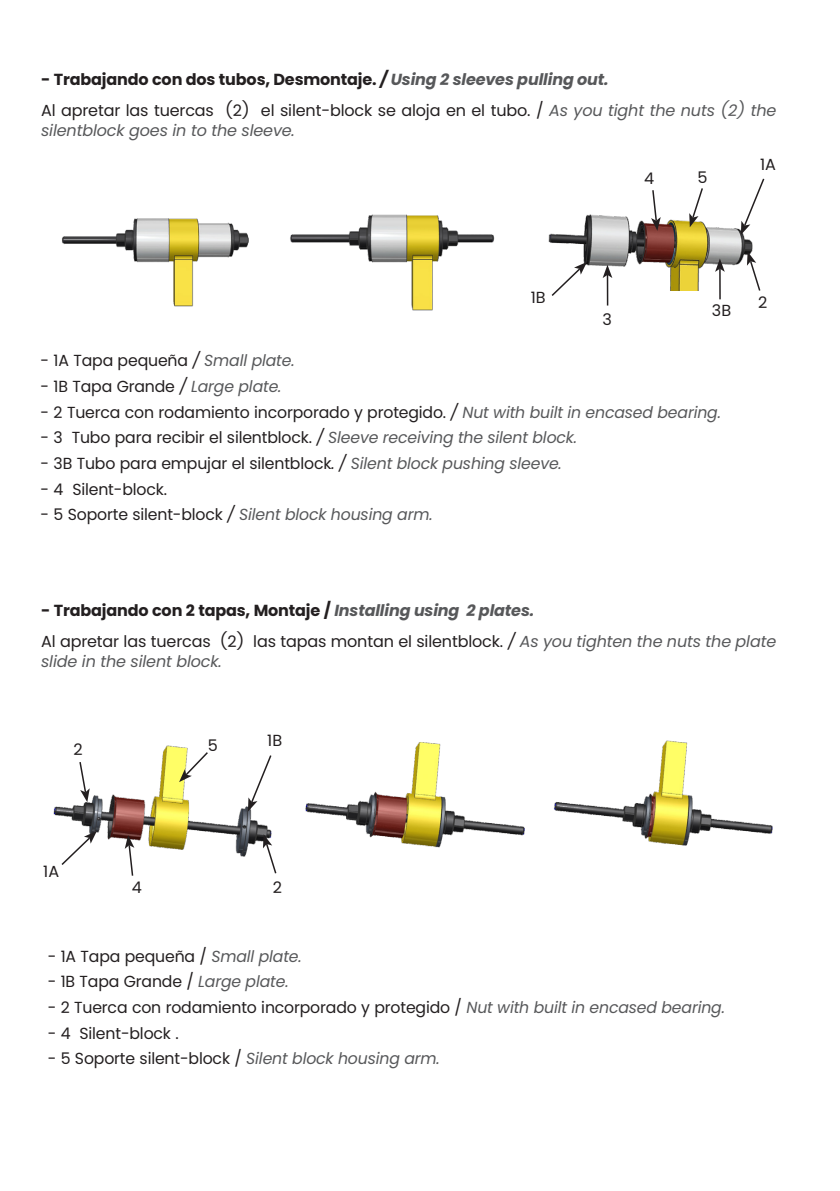
<style>
.page{position:relative;width:840px;height:1191px;background:#fff}
.page>*{position:absolute;margin:0;border:0;box-sizing:border-box;transform-origin:0 0}
.t1{font:16px/20px "Poppins";letter-spacing:-.01em;color:#231f20}
.t2{font:700 16px "Poppins";letter-spacing:-.01em;color:#231f20}
.t3{font:italic 16px "Poppins";letter-spacing:-.01em;color:#57585a}
.s1{font-style:italic}
.s2{font-style:italic;color:#57585a}
.s3{font-style:normal;color:#231f20}
.s4{color:#231f20}
</style>
<div class="page">
<img style="left:62px;top:218px;width:187px;height:89px">
<img style="left:290px;top:214px;width:205px;height:97px">
<img style="left:305px;top:742px;width:220px;height:106px">
<img style="left:554px;top:740px;width:219px;height:106px">
<img style="left:548px;top:214px;width:205px;height:76px">
<svg style="left:740px;top:178px;width:25px;height:57px"></svg>
<svg style="left:549px;top:262px;width:37px;height:34px"></svg>
<svg style="left:650px;top:190px;width:10px;height:41px"></svg>
<hr style="left:606px;top:275px;width:2px;height:30px;background:#231f20">
<svg style="left:602px;top:265px;width:10px;height:13px"></svg>
<hr style="left:718px;top:269px;width:2px;height:30px;background:#231f20">
<svg style="left:714px;top:258px;width:10px;height:14px"></svg>
<svg style="left:746px;top:251px;width:15px;height:40px"></svg>
<svg style="left:688px;top:188px;width:15px;height:39px"></svg>
<img style="left:53px;top:745px;width:219px;height:112px">
<svg style="left:78px;top:760px;width:12px;height:42px"></svg>
<svg style="left:248px;top:753px;width:24px;height:58px"></svg>
<svg style="left:60px;top:831px;width:37px;height:34px"></svg>
<svg style="left:125px;top:835px;width:9px;height:41px"></svg>
<svg style="left:263px;top:834px;width:14px;height:40px"></svg>
<svg style="left:179px;top:750px;width:30px;height:32px"></svg>
<p class="t2" style="left:41px;top:70px;width:569px">- Trabajando con dos tubos, Desmontaje. <span class="s1">/</span> <span class="s2">Using 2 sleeves pulling out.</span></p>
<p class="t1" style="left:41px;top:101px;width:736px">Al apretar las tuercas (2) el silent-block se aloja en el tubo. / <span class="s2">As you tight the nuts (2) the silentblock goes in to the sleeve.</span></p>
<p class="t1" style="left:644px;top:169px;width:12px">4</p>
<p class="t1" style="left:697px;top:168px;width:12px">5</p>
<p class="t1" style="left:759px;top:154px;width:17px">1A</p>
<p class="t1" style="left:530px;top:287px;width:16px">1B</p>
<p class="t1" style="left:757px;top:293px;width:11px">2</p>
<p class="t1" style="left:602px;top:309px;width:11px">3</p>
<p class="t1" style="left:711px;top:300px;width:21px">3B</p>
<p class="t1" style="left:41px;top:351px;width:255px">- 1A Tapa pequeña <span class="s1">/</span> <span class="s2">Small plate.</span></p>
<p class="t1" style="left:41px;top:376px;width:242px">- 1B Tapa Grande <span class="s1">/</span> <span class="s2">Large plate.</span></p>
<p class="t1" style="left:41px;top:402px;width:681px">- 2 Tuerca con rodamiento incorporado y protegido. <span class="s1">/</span> <span class="s2">Nut with built in encased bearing.</span></p>
<p class="t1" style="left:41px;top:428px;width:537px">- 3 Tubo para recibir el silentblock. <span class="s1">/</span> <span class="s2">Sleeve receiving the silent block.</span></p>
<p class="t1" style="left:41px;top:453px;width:522px">- 3B Tubo para empujar el silentblock<span class="s1">. /</span> <span class="s2">Silent block pushing sleeve.</span></p>
<p class="t1" style="left:41px;top:479px;width:128px">- 4 Silent-block.</p>
<p class="t3" style="left:41px;top:505px;width:393px"><span class="s3">- 5 Soporte silent-block</span> <span class="s4">/</span> Silent block housing arm.</p>
<p class="t2" style="left:41px;top:601px;width:494px">- Trabajando con 2 tapas, Montaje / <span class="s2">Installing using 2 plates.</span></p>
<p class="t1" style="left:41px;top:632px;width:736px">Al apretar las tuercas (2) las tapas montan el silentblock. <span class="s1">/</span> <span class="s2">As you tighten the nuts the plate slide in the silent block.</span></p>
<p class="t1" style="left:74px;top:739px;width:11px">2</p>
<p class="t1" style="left:43px;top:861px;width:17px">1A</p>
<p class="t1" style="left:132px;top:877px;width:12px">4</p>
<p class="t1" style="left:208px;top:735px;width:12px">5</p>
<p class="t1" style="left:267px;top:731px;width:16px">1B</p>
<p class="t1" style="left:272px;top:877px;width:11px">2</p>
<p class="t1" style="left:48px;top:946px;width:255px">- 1A Tapa pequeña / <span class="s2">Small plate.</span></p>
<p class="t1" style="left:48px;top:971px;width:242px">- 1B Tapa Grande / <span class="s2">Large plate.</span></p>
<p class="t1" style="left:48px;top:997px;width:678px">- 2 Tuerca con rodamiento incorporado y protegido / <span class="s2">Nut with built in encased bearing.</span></p>
<p class="t1" style="left:48px;top:1023px;width:132px">- 4 Silent-block .</p>
<p class="t1" style="left:48px;top:1048px;width:393px">- 5 Soporte silent-block / <span class="s2">Silent block housing arm.</span></p>
</div>
